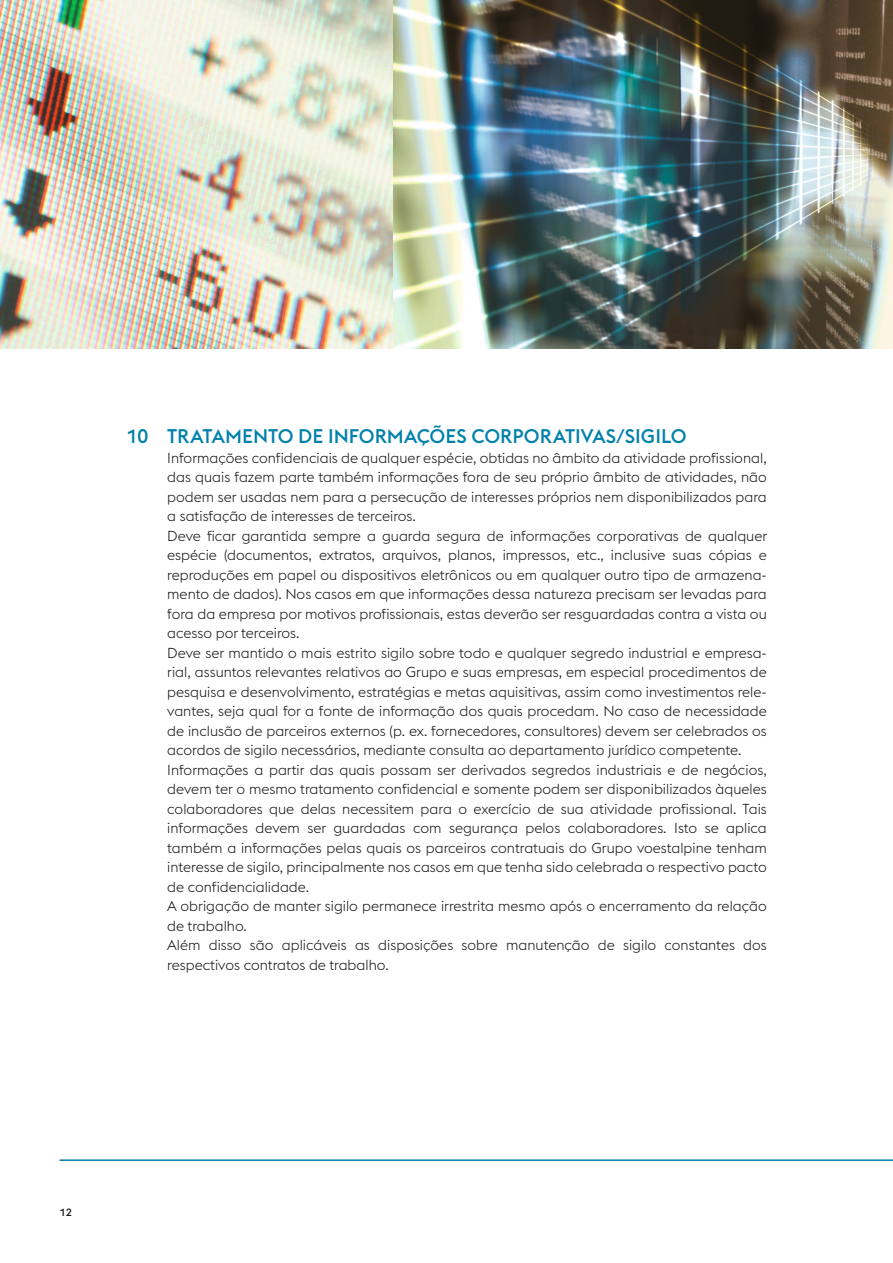
<style>
.page{position:relative;width:893px;height:1263px;background:#fff}
.page>*{position:absolute;margin:0;border:0;box-sizing:border-box;transform-origin:0 0}
.t1{font:500 19.5px "voestalpine";color:#0081ac}
.t2{font:300 14.25px/19.5px "voestalpine";color:#151616}
.t3{font:500 10.5px "voestalpine";color:#151616}
</style>
<div class="page">
<hr style="left:60px;top:1159px;width:833px;height:2px;background:#007da7">
<img style="left:393px;top:0;width:500px;height:349px">
<img style="left:0;top:0;width:393px;height:349px">
<h1 class="t1" style="left:126px;top:424px;width:562px">10 TRATAMENTO DE INFORMAÇÕES CORPORATIVAS/SIGILO</h1>
<p class="t2" style="left:167px;top:448px;width:601px">Informações confidenciais de qualquer espécie, obtidas no âmbito da atividade profissional, das quais fazem parte também informações fora de seu próprio âmbito de atividades, não podem ser usadas nem para a persecução de interesses próprios nem disponibilizados para a satisfação de interesses de terceiros.<br>Deve ficar garantida sempre a guarda segura de informações corporativas de qualquer espécie (documentos, extratos, arquivos, planos, impressos, etc., inclusive suas cópias e reproduções em papel ou dispositivos eletrônicos ou em qualquer outro tipo de armazena&shy;mento de dados). Nos casos em que informações dessa natureza precisam ser levadas para fora da empresa por motivos profissionais, estas deverão ser resguardadas contra a vista ou acesso por terceiros.<br>Deve ser mantido o mais estrito sigilo sobre todo e qualquer segredo industrial e empresa&shy;rial, assuntos relevantes relativos ao Grupo e suas empresas, em especial procedimentos de pesquisa e desenvolvimento, estratégias e metas aquisitivas, assim como investimentos rele&shy;vantes, seja qual for a fonte de informação dos quais procedam. No caso de necessidade de inclusão de parceiros externos (p. ex. fornecedores, consultores) devem ser celebrados os acordos de sigilo necessários, mediante consulta ao departamento jurídico competente.<br>Informações a partir das quais possam ser derivados segredos industriais e de negócios, devem ter o mesmo tratamento confidencial e somente podem ser disponibilizados àqueles colaboradores que delas necessitem para o exercício de sua atividade profissional. Tais informações devem ser guardadas com segurança pelos colaboradores. Isto se aplica também a informações pelas quais os parceiros contratuais do Grupo voestalpine tenham interesse de sigilo, principalmente nos casos em que tenha sido celebrada o respectivo pacto de confidencialidade.<br>A obrigação de manter sigilo permanece irrestrita mesmo após o encerramento da relação de trabalho.<br>Além disso são aplicáveis as disposições sobre manutenção de sigilo constantes dos respectivos contratos de trabalho.</p>
<p class="t3" style="left:60px;top:1205px;width:14px">12</p>
</div>
